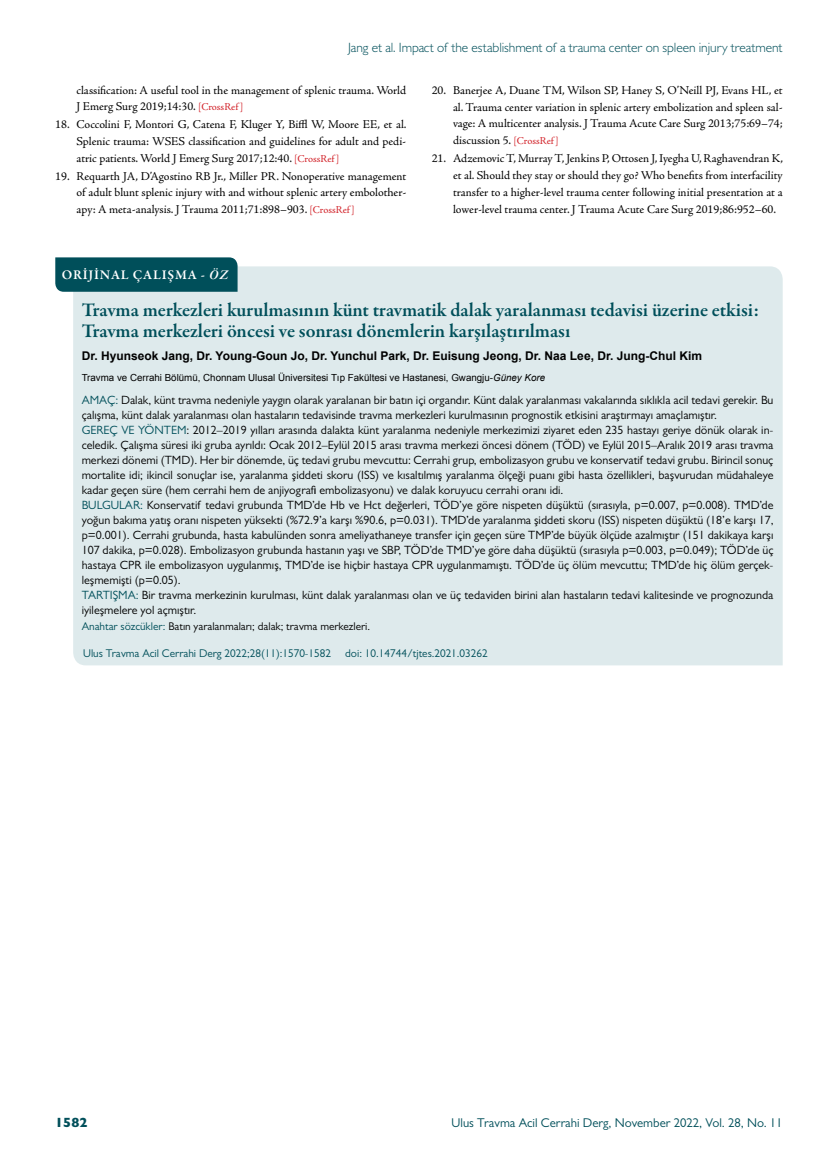
<style>
.page{position:relative;width:838px;height:1170px;background:#fff}
.page>*{position:absolute;margin:0;border:0;box-sizing:border-box;transform-origin:0 0}
.t1{font:600 19.5px/21px "Garamond Premr Pro";color:#004f5a}
.t2{font:300 13.5px "Gill Sans MT Pro";letter-spacing:-.005em;color:#004f5a}
.t3{font:600 13.5px "Garamond Premr Pro";letter-spacing:.055em;color:#fff}
.t4{font:800 13.5px "Gill Sans MT Pro";color:#004f5a}
.t5{font:12.75px "Gill Sans MT Pro";color:#004f5a}
.t6{font:12px/15px "Gill Sans MT Pro";color:#000}
.t7{font:12px/16.8px "Adobe Jenson Pro";color:#000;text-align:justify}
.t8{font:700 12px "Arial";color:#000}
.t9{font:11.25px "Gill Sans MT Pro";color:#004f5a}
.t10{font:11.25px "Gill Sans MT Pro";color:#000}
.t11{font:9.75px "Arial";color:#000}
.s1{font-size:10.5px;color:#d2232a}
.s2{font-style:italic}
.s3{color:#004f5a}
</style>
<div class="page">
<div style="left:73px;top:266px;width:709px;height:399px;background:#deeaec"></div>
<div style="left:55px;top:257px;width:182px;height:35px;background:#004f5a"></div>
<p class="t2" style="left:348px;top:39px;width:436px">Jang et al. Impact of the establishment of a trauma center on spleen injury treatment</p>
<p class="t7" style="left:77px;top:82px;width:331px">classification: A useful tool in the management of splenic trauma. World<br>J Emerg Surg 2019;14:30. <span class="s1">[CrossRef ]</span></p>
<p class="t7" style="left:77px;top:116px;width:331px;text-indent:-21px">18. Coccolini F, Montori G, Catena F, Kluger Y, Biffl W, Moore EE, et al.<br>Splenic trauma: WSES classification and guidelines for adult and pedi&shy;atric patients. World J Emerg Surg 2017;12:40. <span class="s1">[CrossRef ]</span></p>
<p class="t7" style="left:77px;top:168px;width:331px;text-indent:-21px">19. Requarth JA, D’Agostino RB Jr., Miller PR. Nonoperative management of adult blunt splenic injury with and without splenic artery embolother&shy;apy: A meta-analysis. J Trauma 2011;71:898–903. <span class="s1">[CrossRef ]</span></p>
<p class="t3" style="left:62px;top:267px;width:168px">ORİJİNAL ÇALIŞMA - <span class="s2">ÖZ</span></p>
<p class="t7" style="left:453px;top:82px;width:331px;text-indent:-21px">20. Banerjee A, Duane TM, Wilson SP, Haney S, O’Neill PJ, Evans HL, et al. Trauma center variation in splenic artery embolization and spleen sal&shy;vage: A multicenter analysis. J Trauma Acute Care Surg 2013;75:69–74; discussion 5. <span class="s1">[CrossRef ]</span></p>
<p class="t7" style="left:453px;top:150px;width:331px;text-indent:-21px">21. Adzemovic T, Murray T, Jenkins P, Ottosen J, Iyegha U, Raghavendran K, et al. Should they stay or should they go? Who benefits from interfacility transfer to a higher-level trauma center following initial presentation at a lower-level trauma center. J Trauma Acute Care Surg 2019;86:952–60.</p>
<h1 class="t1" style="left:82px;top:300px;width:679px">Travma merkezleri kurulmasının künt travmatik dalak yaralanması tedavisi üzerine etkisi:<br>Travma merkezleri öncesi ve sonrası dönemlerin karşılaştırılması</h1>
<p class="t8" style="left:82px;top:348px;width:622px">Dr. Hyunseok Jang, Dr. Young-Goun Jo, Dr. Yunchul Park, Dr. Euisung Jeong, Dr. Naa Lee, Dr. Jung-Chul Kim</p>
<p class="t11" style="left:82px;top:371px;width:465px">Travma ve Cerrahi Bölümü, Chonnam Ulusal Üniversitesi Tıp Fakültesi ve Hastanesi, Gwangju-<span class="s2">Güney Kore</span></p>
<p class="t6" style="left:82px;top:392px;width:693px"><span class="s3">AMAÇ:</span> Dalak, künt travma nedeniyle yaygın olarak yaralanan bir batın içi organdır. Künt dalak yaralanması vakalarında sıklıkla acil tedavi gerekir. Bu çalışma, künt dalak yaralanması olan hastaların tedavisinde travma merkezleri kurulmasının prognostik etkisini araştırmayı amaçlamıştır.<br><span class="s3">GEREÇ VE YÖNTEM</span>: 2012–2019 yılları arasında dalakta künt yaralanma nedeniyle merkezimizi ziyaret eden 235 hastayı geriye dönük olarak in&shy;celedik. Çalışma süresi iki gruba ayrıldı: Ocak 2012–Eylül 2015 arası travma merkezi öncesi dönem (TÖD) ve Eylül 2015–Aralık 2019 arası travma merkezi dönemi (TMD). Her bir dönemde, üç tedavi grubu mevcuttu: Cerrahi grup, embolizasyon grubu ve konservatif tedavi grubu. Birincil sonuç mortalite idi; ikincil sonuçlar ise, yaralanma şiddeti skoru (ISS) ve kısaltılmış yaralanma ölçeği puanı gibi hasta özellikleri, başvurudan müdahaleye kadar geçen süre (hem cerrahi hem de anjiyografi embolizasyonu) ve dalak koruyucu cerrahi oranı idi.<br><span class="s3">BULGULAR:</span> Konservatif tedavi grubunda TMD’de Hb ve Hct değerleri, TÖD’ye göre nispeten düşüktü (sırasıyla, p=0.007, p=0.008). TMD’de yoğun bakıma yatış oranı nispeten yüksekti (%72.9’a karşı %90.6, p=0.031). TMD’de yaralanma şiddeti skoru (ISS) nispeten düşüktü (18’e karşı 17, p=0.001). Cerrahi grubunda, hasta kabulünden sonra ameliyathaneye transfer için geçen süre TMP’de büyük ölçüde azalmıştır (151 dakikaya karşı 107 dakika, p=0.028). Embolizasyon grubunda hastanın yaşı ve SBP, TÖD’de TMD’ye göre daha düşüktü (sırasıyla p=0.003, p=0.049); TÖD’de üç hastaya CPR ile embolizasyon uygulanmış, TMD’de ise hiçbir hastaya CPR uygulanmamıştı. TÖD’de üç ölüm mevcuttu; TMD’de hiç ölüm gerçek&shy;leşmemişti (p=0.05).<br><span class="s3">TARTIŞMA:</span> Bir travma merkezinin kurulması, künt dalak yaralanması olan ve üç tedaviden birini alan hastaların tedavi kalitesinde ve prognozunda iyileşmelere yol açmıştır.</p>
<p class="t10" style="left:82px;top:619px;width:290px"><span class="s3">Anahtar sözcükler:</span> Batın yaralanmaları; dalak; travma merkezleri.</p>
<p class="t9" style="left:83px;top:646px;width:406px">Ulus Travma Acil Cerrahi Derg 2022;28(11):1570-1582 doi: 10.14744/tjtes.2021.03262</p>
<p class="t4" style="left:55px;top:1114px;width:34px">1582</p>
<p class="t5" style="left:451px;top:1115px;width:332px">Ulus Travma Acil Cerrahi Derg, November 2022, Vol. 28, No. 11</p>
</div>
